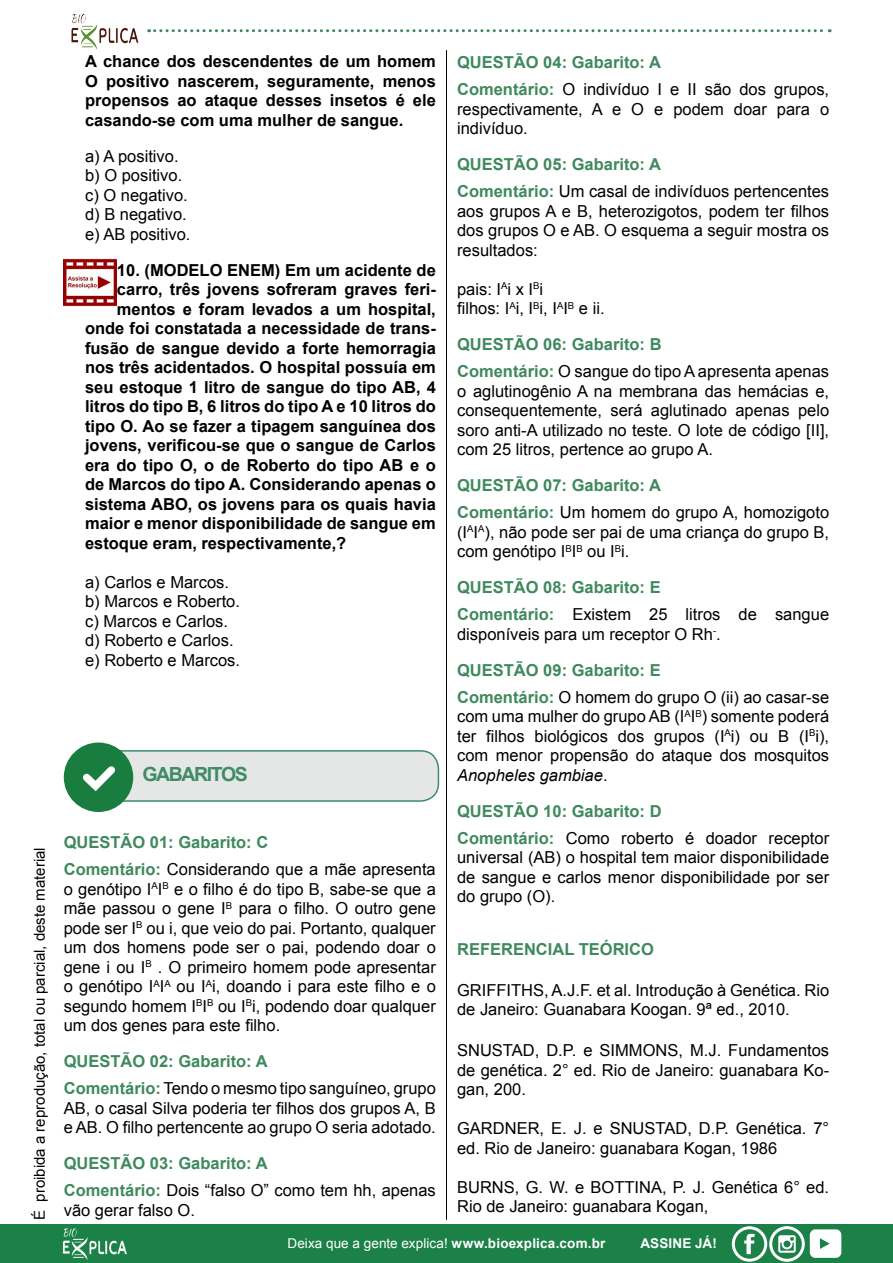
<style>
.page{position:relative;width:893px;height:1263px;background:#fff}
.page>*{position:absolute;margin:0;border:0;box-sizing:border-box;transform-origin:0 0}
.t1{font:700 19.5px "Arial";letter-spacing:-.075em;color:#408c66}
.t2{font:16.5px/19.5px "Arial";color:#000}
.t3{font:700 16.5px/19.5px "Arial";color:#000;text-align:justify}
.t4{font:700 16.5px/27px "Arial";color:#3f895e}
.t5{font:15px "Arial";color:#000}
.t6{font:13.5px "Arial";letter-spacing:.005em;color:#fff}
.t7{font:700 13.5px "Arial";letter-spacing:.015em;color:#fff}
.s1{font-weight:400;color:#000}
.s2{font-weight:700;color:#3f895e}
.s3{font-style:italic}
.s4{font-weight:700}
</style>
<div class="page">
<div style="left:0;top:1225px;width:893px;height:38px;background:#1b8147"></div>
<img style="left:62px;top:1228px;width:65px;height:32px">
<div style="left:732px;top:1226px;width:35px;height:36px;border:3px solid #fff;border-radius:16px"></div>
<svg style="left:744px;top:1234px;width:11px;height:20px"></svg>
<div style="left:769px;top:1226px;width:36px;height:36px;border:3px solid #fff;border-radius:16px"></div>
<svg style="left:778px;top:1235px;width:18px;height:18px"></svg>
<svg style="left:809px;top:1229px;width:33px;height:29px"></svg>
<img style="left:71px;top:14px;width:68px;height:36px">
<svg style="left:149px;top:29px;width:681px;height:3px"></svg>
<hr style="left:446px;top:50px;width:1px;height:1170px;background:#000">
<img style="left:64px;top:258px;width:53px;height:49px">
<div style="left:99px;top:751px;width:339px;height:50px;background:#e5e7e7;border-radius:18px"></div>
<div style="left:98px;top:750px;width:341px;height:52px;border:2px solid #408c66;border-radius:18px"></div>
<div style="left:64px;top:742px;width:69px;height:70px;background:#197d3f;border-radius:50%"></div>
<svg style="left:83px;top:766px;width:39px;height:38px"></svg>
<p class="t5" style="left:30px;top:1220px;width:374px;rotate:-90deg">É proibida a reprodução, total ou parcial, deste material</p>
<p class="t3" style="left:85px;top:52px;width:352px">A chance dos descendentes de um homem O positivo nascerem, seguramente, menos propensos ao ataque desses insetos é ele casando-se com uma mulher de sangue.</p>
<p class="t2" style="left:85px;top:146px;width:107px">a) A positivo. b) O positivo. c) O negativo. d) B negativo. e) AB positivo.</p>
<p class="t3" style="left:117px;top:261px;width:320px">10. (MODELO ENEM) Em um acidente de</p>
<p class="t3" style="left:117px;top:280px;width:320px">carro, três jovens sofreram graves feri-</p>
<p class="t3" style="left:117px;top:300px;width:320px">mentos e foram levados a um hospital,</p>
<p class="t3" style="left:85px;top:319px;width:352px">onde foi constatada a necessidade de trans-</p>
<p class="t3" style="left:85px;top:339px;width:352px">fusão de sangue devido a forte hemorragia</p>
<p class="t3" style="left:85px;top:358px;width:352px">nos três acidentados. O hospital possuía em</p>
<p class="t3" style="left:85px;top:378px;width:352px">seu estoque 1 litro de sangue do tipo AB, 4</p>
<p class="t3" style="left:85px;top:397px;width:352px">litros do tipo B, 6 litros do tipo A e 10 litros do</p>
<p class="t3" style="left:85px;top:417px;width:352px">tipo O. Ao se fazer a tipagem sanguínea dos</p>
<p class="t3" style="left:85px;top:436px;width:352px">jovens, verificou-se que o sangue de Carlos</p>
<p class="t3" style="left:85px;top:456px;width:352px">era do tipo O, o de Roberto do tipo AB e o</p>
<p class="t3" style="left:85px;top:475px;width:352px">de Marcos do tipo A. Considerando apenas o</p>
<p class="t3" style="left:85px;top:495px;width:352px">sistema ABO, os jovens para os quais havia</p>
<p class="t3" style="left:85px;top:514px;width:352px">maior e menor disponibilidade de sangue em</p>
<p class="t3" style="left:85px;top:534px;width:263px">estoque eram, respectivamente,?</p>
<p class="t2" style="left:85px;top:572px;width:156px">a) Carlos e Marcos. b) Marcos e Roberto. c) Marcos e Carlos. d) Roberto e Carlos. e) Roberto e Marcos.</p>
<p class="t1" style="left:142px;top:761px;width:107px">GABARITOS</p>
<p class="t4" style="left:64px;top:829px;width:374px">QUESTÃO 01: Gabarito: C<br>Comentário: <span class="s1">Considerando que a mãe apresenta</span></p>
<p class="t2" style="left:64px;top:879px;width:374px;text-align:justify">o genótipo I<sup>A</sup>I<sup>B</sup> e o filho é do tipo B, sabe-se que a mãe passou o gene I<sup>B</sup> para o filho. O outro gene pode ser I<sup>B</sup> ou i, que veio do pai. Portanto, qualquer um dos homens pode ser o pai, podendo doar o gene i ou I<sup>B</sup> . O primeiro homem pode apresentar o genótipo I<sup>A</sup>I<sup>A</sup> ou I<sup>A</sup>i, doando i para este filho e o segundo homem I<sup>B</sup>I<sup>B</sup> ou I<sup>B</sup>i, podendo doar qualquer um dos genes para este filho.</p>
<p class="t4" style="left:64px;top:1048px;width:374px">QUESTÃO 02: Gabarito: A<br>Comentário: <span class="s1">Tendo o mesmo tipo sanguíneo, grupo</span></p>
<p class="t2" style="left:64px;top:1098px;width:374px">AB, o casal Silva poderia ter filhos dos grupos A, B e AB. O filho pertencente ao grupo O seria adotado.</p>
<p class="t4" style="left:64px;top:1150px;width:374px">QUESTÃO 03: Gabarito: A<br>Comentário: <span class="s1">Dois “falso O” como tem hh, apenas</span></p>
<p class="t2" style="left:64px;top:1200px;width:133px">vão gerar falso O.</p>
<p class="t4" style="left:457px;top:49px;width:374px">QUESTÃO 04: Gabarito: A<br>Comentário: <span class="s1">O indivíduo I e II são dos grupos,</span></p>
<p class="t2" style="left:457px;top:99px;width:374px">respectivamente, A e O e podem doar para o indivíduo.</p>
<p class="t4" style="left:457px;top:151px;width:374px">QUESTÃO 05: Gabarito: A<br>Comentário: <span class="s1">Um casal de indivíduos pertencentes</span></p>
<p class="t2" style="left:457px;top:201px;width:374px;text-align:justify">aos grupos A e B, heterozigotos, podem ter filhos dos grupos O e AB. O esquema a seguir mostra os resultados:</p>
<p class="t2" style="left:457px;top:279px;width:149px">pais: I<sup>A</sup>i x I<sup>B</sup>i<br>filhos: I<sup>A</sup>i, I<sup>B</sup>i, I<sup>A</sup>I<sup>B</sup> e ii.</p>
<p class="t4" style="left:457px;top:331px;width:374px">QUESTÃO 06: Gabarito: B<br>Comentário: <span class="s1">O sangue do tipo A apresenta apenas</span></p>
<p class="t2" style="left:457px;top:381px;width:374px;text-align:justify">o aglutinogênio A na membrana das hemácias e, consequentemente, será aglutinado apenas pelo soro anti-A utilizado no teste. O lote de código [II], com 25 litros, pertence ao grupo A.</p>
<p class="t4" style="left:457px;top:472px;width:374px">QUESTÃO 07: Gabarito: A<br>Comentário: <span class="s1">Um homem do grupo A, homozigoto</span></p>
<p class="t2" style="left:457px;top:522px;width:374px">(I<sup>A</sup>I<sup>A</sup>), não pode ser pai de uma criança do grupo B, com genótipo I<sup>B</sup>I<sup>B</sup> ou I<sup>B</sup>i.</p>
<p class="t4" style="left:457px;top:574px;width:374px">QUESTÃO 08: Gabarito: E<br>Comentário: <span class="s1">Existem 25 litros de sangue</span></p>
<p class="t2" style="left:457px;top:616px;width:265px;line-height:36px">disponíveis para um receptor O Rh<sup>-</sup>.<br><span class="s2">QUESTÃO 09: Gabarito: E</span></p>
<p class="t2" style="left:457px;top:687px;width:374px;text-align:justify"><span class="s2">Comentário:</span> O homem do grupo O (ii) ao casar-se com uma mulher do grupo AB (I<sup>A</sup>I<sup>B</sup>) somente poderá ter filhos biológicos dos grupos (I<sup>A</sup>i) ou B (I<sup>B</sup>i), com menor propensão do ataque dos mosquitos <span class="s3">Anopheles gambiae</span>.</p>
<p class="t4" style="left:457px;top:798px;width:374px">QUESTÃO 10: Gabarito: D<br>Comentário: <span class="s1">Como roberto é doador receptor</span></p>
<p class="t2" style="left:457px;top:848px;width:374px;text-align:justify">universal (AB) o hospital tem maior disponibilidade de sangue e carlos menor disponibilidade por ser do grupo (O).</p>
<p class="t4" style="left:457px;top:936px;width:198px">REFERENCIAL TEÓRICO</p>
<p class="t2" style="left:457px;top:980px;width:374px">GRIFFITHS, A.J.F. et al. Introdução à Genética. Rio de Janeiro: Guanabara Koogan. 9ª ed., 2010.</p>
<p class="t2" style="left:457px;top:1041px;width:374px;text-align:justify">SNUSTAD, D.P. e SIMMONS, M.J. Fundamentos de genética. 2° ed. Rio de Janeiro: guanabara Ko&shy;gan, 200.</p>
<p class="t2" style="left:457px;top:1119px;width:374px">GARDNER, E. J. e SNUSTAD, D.P. Genética. 7° ed. Rio de Janeiro: guanabara Kogan, 1986</p>
<p class="t2" style="left:457px;top:1177px;width:374px">BURNS, G. W. e BOTTINA, P. J. Genética 6° ed.<br>Rio de Janeiro: guanabara Kogan,</p>
<p class="t6" style="left:287px;top:1234px;width:320px">Deixa que a gente explica! <span class="s4">www.bioexplica.com.br</span></p>
<p class="t7" style="left:640px;top:1234px;width:78px">ASSINE JÁ!</p>
</div>
